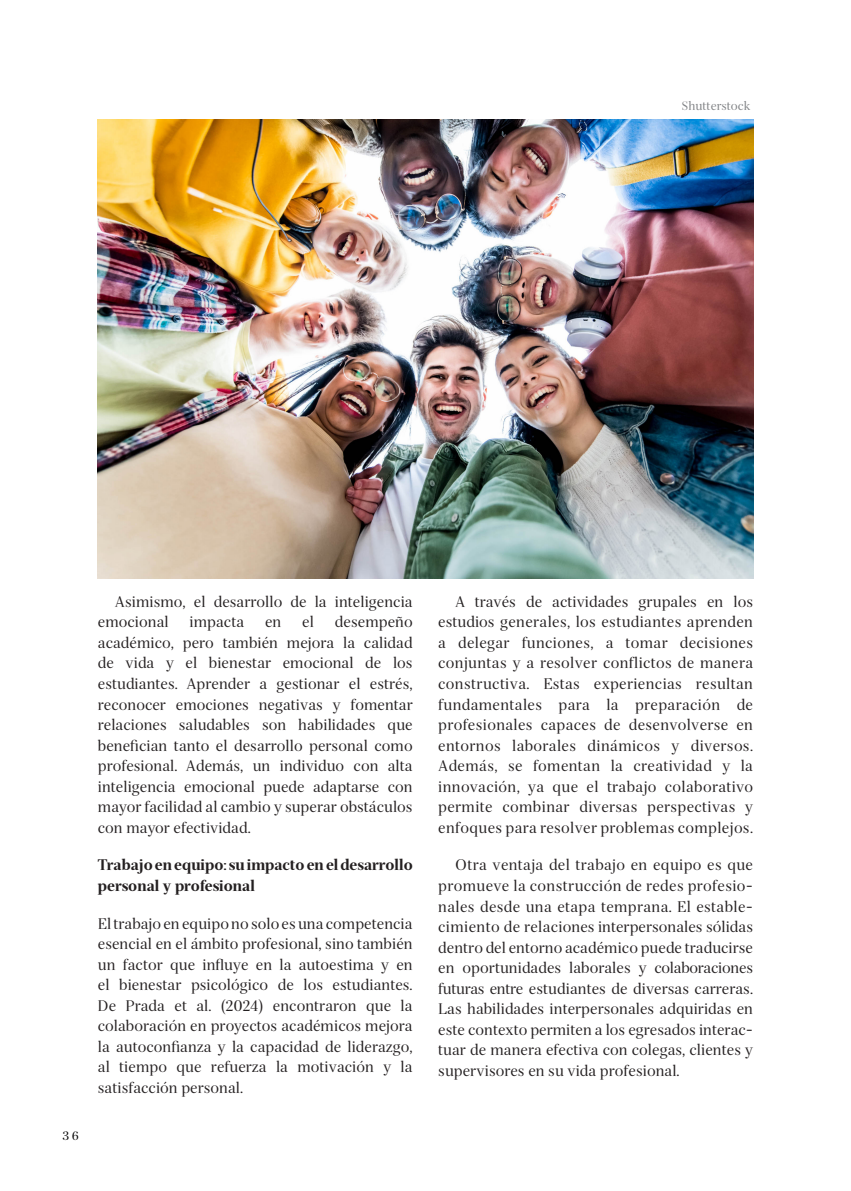
<style>
.page{position:relative;width:851px;height:1191px;background:#fff}
.page>*{position:absolute;margin:0;border:0;box-sizing:border-box;transform-origin:0 0}
.PARRAFO_EDITORIAL{font:15px/20.5px "Serif 72 Beta";color:#231f20;text-align:justify}
.PARRAFO_EDITORIAL-2{font:900 15px/20.5px "Serif 72 Beta";color:#231f20}
.PARRAFO_EDITORIAL-3{font:12px "Serif 72 Beta";color:#808285}
.t1{font:12px "Serif 72 Beta";color:#000}
</style>
<div class="page">
<img style="left:98px;top:119px;width:655px;height:459px">
<p class="PARRAFO_EDITORIAL-3" style="left:681px;top:99px;width:70px">Shutterstock</p>
<p class="t1" style="left:62px;top:1129px;width:18px">36</p>
<p class="PARRAFO_EDITORIAL" style="left:98px;top:591px;width:316px;text-indent:17px">Asimismo, el desarrollo de la inteligencia emocional</p>
<p class="PARRAFO_EDITORIAL" style="left:98px;top:612px;width:316px;text-indent:237px">desempeño académico, pero también mejora la calidad de vida y el bienestar emocional de los estudiantes. Aprender a gestionar el estrés, reconocer emociones negativas y fomentar relaciones saludables son habilidades que benefician tanto el desarrollo personal como profesional. Además, un individuo con alta inteligencia emocional puede adaptarse con mayor facilidad al cambio y superar obstáculos con mayor efectividad.</p>
<p class="PARRAFO_EDITORIAL-2" style="left:98px;top:855px;width:316px">Trabajo en equipo: su impacto en el desarrollo personal y profesional</p>
<p class="PARRAFO_EDITORIAL" style="left:98px;top:913px;width:316px">El trabajo en equipo no solo es una competencia esencial en el ámbito profesional, sino también un factor que influye en la autoestima y en el bienestar psicológico de los estudiantes.<br>De Prada et al. (2024) encontraron que la colaboración en proyectos académicos mejora la autoconfianza y la capacidad de liderazgo, al tiempo que refuerza la motivación y la satisfacción personal.</p>
<p class="PARRAFO_EDITORIAL" style="left:189px;top:612px;width:56px">impacta</p>
<p class="PARRAFO_EDITORIAL" style="left:265px;top:612px;width:18px">en</p>
<p class="PARRAFO_EDITORIAL" style="left:302px;top:612px;width:13px">el</p>
<p class="PARRAFO_EDITORIAL" style="left:438px;top:591px;width:316px;text-indent:17px">A través de actividades grupales en los estudios generales, los estudiantes aprenden a delegar funciones, a tomar decisiones conjuntas y a resolver conflictos de manera constructiva. Estas experiencias resultan fundamentales para la preparación de profesionales capaces de desenvolverse en entornos laborales dinámicos y diversos.<br>Además, se fomentan la creatividad y la innovación, ya que el trabajo colaborativo permite combinar diversas perspectivas y enfoques para resolver problemas complejos.</p>
<p class="PARRAFO_EDITORIAL" style="left:438px;top:855px;width:316px;text-indent:17px">Otra ventaja del trabajo en equipo es que promueve la construcción de redes profesio&shy;nales desde una etapa temprana. El estable&shy;cimiento de relaciones interpersonales sólidas dentro del entorno académico puede traducirse en oportunidades laborales y colaboraciones futuras entre estudiantes de diversas carreras.<br>Las habilidades interpersonales adquiridas en este contexto permiten a los egresados interac&shy;tuar de manera efectiva con colegas, clientes y supervisores en su vida profesional.</p>
</div>
